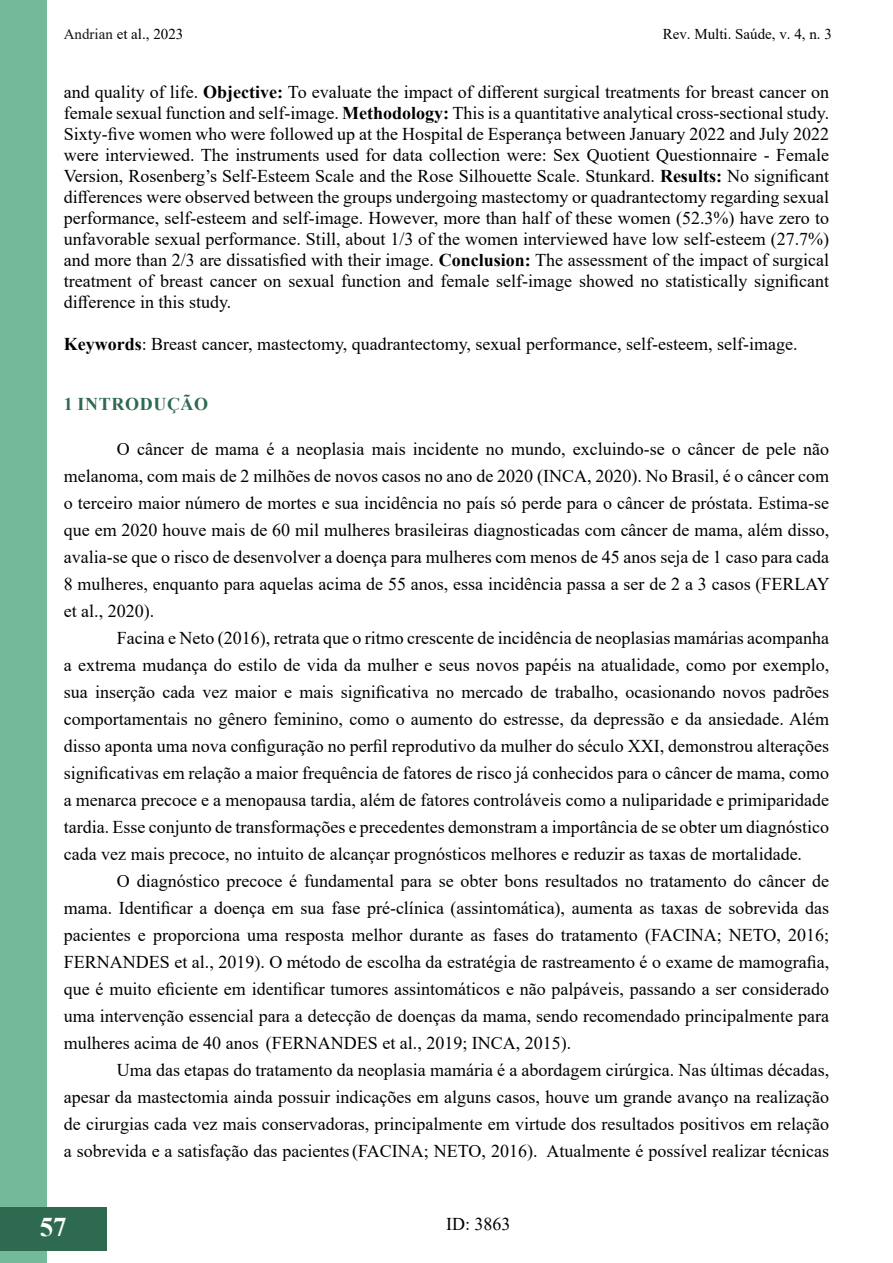
<style>
.page{position:relative;width:893px;height:1263px;background:#fff}
.page>*{position:absolute;margin:0;border:0;box-sizing:border-box;transform-origin:0 0}
.t1{font:700 27px "Times New Roman";color:#fff}
.t2{font:18px/27px "Times New Roman";color:#000;text-align:justify}
.t3{font:700 18px "Times New Roman";letter-spacing:.035em;color:#2d6a4f}
.t4{font:15px "Times New Roman";color:#000}
.s1{color:#181717}
.s2{font-weight:700}
</style>
<div class="page">
<div style="left:0;top:0;width:47px;height:1262px;background:#73ba9b"></div>
<hr style="left:892px;top:1207px;width:1px;height:43px;background:#2d6a4f">
<div style="left:0;top:1207px;width:106px;height:43px;background:#2d6a4f"></div>
<p class="t4" style="left:64px;top:24px;width:121px"><span class="s1">Andrian</span> et al., 2023</p>
<p class="t4" style="left:663px;top:24px;width:171px">Rev. Multi. Saúde, v. 4, n. 3</p>
<p class="t2" style="left:64px;top:80px;width:767px;line-height:21px">and quality of life. <span class="s2">Objective:</span> To evaluate the impact of different surgical treatments for breast cancer on female sexual function and self-image. <span class="s2">Methodology:</span> This is a quantitative analytical cross-sectional study.<br>Sixty-five women who were followed up at the Hospital de Esperança between January 2022 and July 2022 were interviewed. The instruments used for data collection were: Sex Quotient Questionnaire - Female Version, Rosenberg’s Self-Esteem Scale and the Rose Silhouette Scale. Stunkard. <span class="s2">Results:</span> No significant differences were observed between the groups undergoing mastectomy or quadrantectomy regarding sexual performance, self-esteem and self-image. However, more than half of these women (52.3%) have zero to unfavorable sexual performance. Still, about 1/3 of the women interviewed have low self-esteem (27.7%) and more than 2/3 are dissatisfied with their image. <span class="s2">Conclusion:</span> The assessment of the impact of surgical treatment of breast cancer on sexual function and female self-image showed no statistically significant difference in this study.</p>
<p class="t2" style="left:64px;top:329px;width:735px"><span class="s2">Keywords</span>: Breast cancer, mastectomy, quadrantectomy, sexual performance, self-esteem, self-image.</p>
<p class="t3" style="left:64px;top:391px;width:146px">1 INTRODUÇÃO</p>
<p class="t2" style="left:64px;top:434px;width:768px;text-indent:53px">O câncer de mama é a neoplasia mais incidente no mundo, excluindo-se o câncer de pele não melanoma, com mais de 2 milhões de novos casos no ano de 2020 (INCA, 2020). No Brasil, é o câncer com o terceiro maior número de mortes e sua incidência no país só perde para o câncer de próstata. Estima-se que em 2020 houve mais de 60 mil mulheres brasileiras diagnosticadas com câncer de mama, além disso, avalia-se que o risco de desenvolver a doença para mulheres com menos de 45 anos seja de 1 caso para cada 8 mulheres, enquanto para aquelas acima de 55 anos, essa incidência passa a ser de 2 a 3 casos (FERLAY et al., 2020).</p>
<p class="t2" style="left:64px;top:623px;width:767px;text-indent:53px">Facina e Neto (2016), retrata que o ritmo crescente de incidência de neoplasias mamárias acompanha a extrema mudança do estilo de vida da mulher e seus novos papéis na atualidade, como por exemplo, sua inserção cada vez maior e mais significativa no mercado de trabalho, ocasionando novos padrões comportamentais no gênero feminino, como o aumento do estresse, da depressão e da ansiedade. Além disso aponta uma nova configuração no perfil reprodutivo da mulher do século XXI, demonstrou alterações significativas em relação a maior frequência de fatores de risco já conhecidos para o câncer de mama, como a menarca precoce e a menopausa tardia, além de fatores controláveis como a nuliparidade e primiparidade tardia. Esse conjunto de transformações e precedentes demonstram a importância de se obter um diagnóstico cada vez mais precoce, no intuito de alcançar prognósticos melhores e reduzir as taxas de mortalidade.</p>
<p class="t2" style="left:64px;top:866px;width:767px;text-indent:53px">O diagnóstico precoce é fundamental para se obter bons resultados no tratamento do câncer de mama. Identificar a doença em sua fase pré-clínica (assintomática), aumenta as taxas de sobrevida das pacientes e proporciona uma resposta melhor durante as fases do tratamento (FACINA; NETO, 2016; FERNANDES et al., 2019). O método de escolha da estratégia de rastreamento é o exame de mamografia, que é muito eficiente em identificar tumores assintomáticos e não palpáveis, passando a ser considerado uma intervenção essencial para a detecção de doenças da mama, sendo recomendado principalmente para mulheres acima de 40 anos (FERNANDES et al., 2019; INCA, 2015).</p>
<p class="t2" style="left:64px;top:1055px;width:767px;text-indent:53px">Uma das etapas do tratamento da neoplasia mamária é a abordagem cirúrgica. Nas últimas décadas, apesar da mastectomia ainda possuir indicações em alguns casos, houve um grande avanço na realização de cirurgias cada vez mais conservadoras, principalmente em virtude dos resultados positivos em relação a sobrevida e a satisfação das pacientes (FACINA; NETO, 2016). Atualmente é possível realizar técnicas</p>
<h1 class="t1" style="left:40px;top:1207px;width:28px">57</h1>
<p class="t2" style="left:446px;top:1210px;width:66px">ID: 3863</p>
</div>
